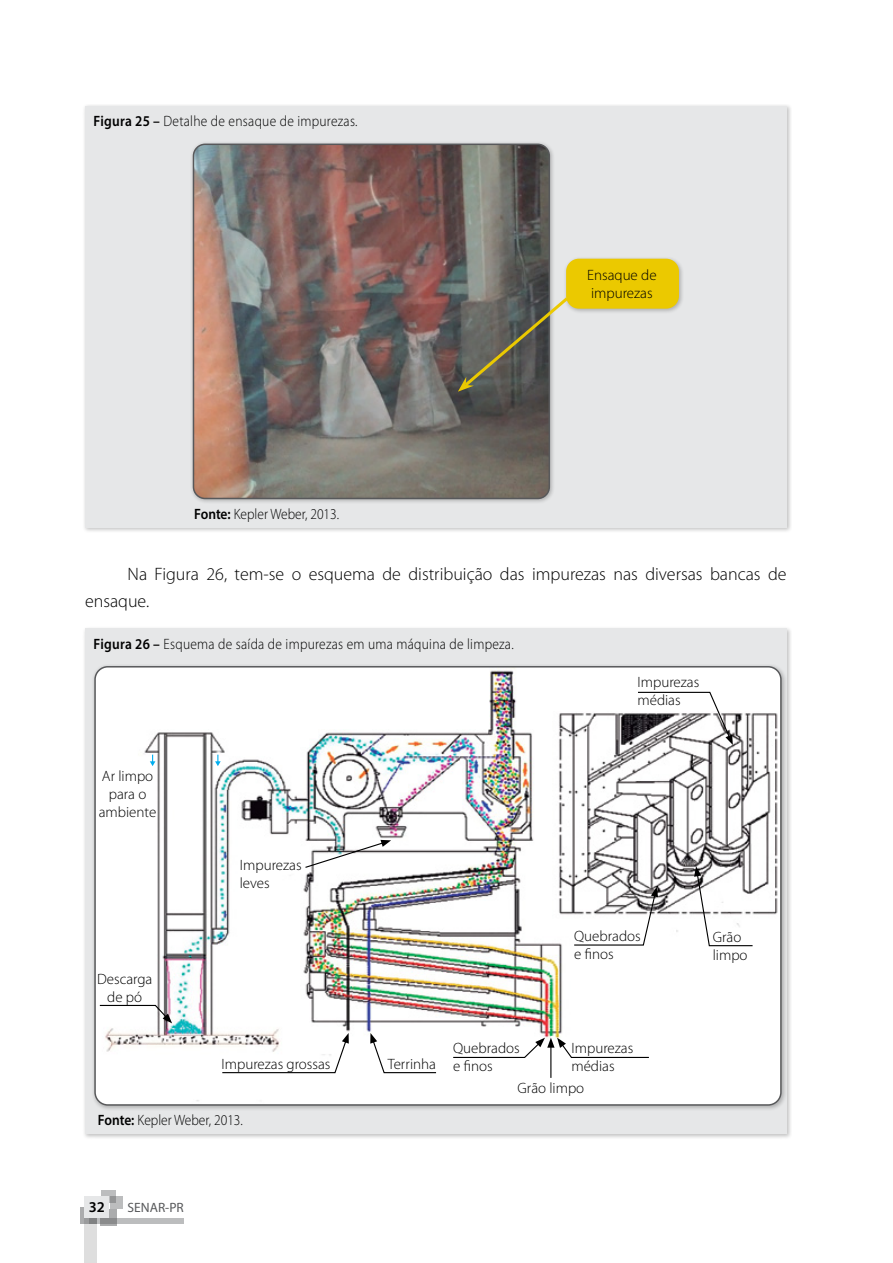
<style>
.page{position:relative;width:893px;height:1263px;background:#fff}
.page>*{position:absolute;margin:0;border:0;box-sizing:border-box;transform-origin:0 0}
.t1{font:300 18px/27px "Myriad Pro";color:#000}
.t2{font:300 15px/18px "Myriad Pro";color:#000}
.t3{font:300 15px "Myriad Pro";letter-spacing:.02em;color:#000;scale:.9 1}
.t4{font:300 15px "Myriad Pro";color:#000;scale:.9 1}
.t5{font:600 15px "Myriad Pro";color:#000}
.t6{font:13.5px "Myriad Pro";color:#58595b}
.s1{font-weight:600}
</style>
<div class="page">
<svg style="left:101px;top:1191px;width:15px;height:12px"></svg>
<svg style="left:110px;top:1196px;width:12px;height:12px"></svg>
<svg style="left:80px;top:1207px;width:5px;height:16px"></svg>
<svg style="left:100px;top:1210px;width:17px;height:16px"></svg>
<svg style="left:97px;top:1218px;width:87px;height:5px"></svg>
<svg style="left:85px;top:1218px;width:12px;height:45px"></svg>
<div style="left:85px;top:1197px;width:24px;height:21px;background:#e6e7e8"></div>
<div style="left:82px;top:104px;width:710px;height:429px;background:#000;opacity:.25"></div>
<div style="left:85px;top:106px;width:702px;height:421px;background:#e6e7e8"></div>
<div style="left:190px;top:141px;width:365px;height:363px;background:#000;opacity:.25"></div>
<img style="left:193px;top:144px;width:356px;height:354px">
<div style="left:193px;top:144px;width:357px;height:355px;border:2px solid #58595b;border-radius:12px"></div>
<div style="left:563px;top:257px;width:122px;height:57px;background:#000;opacity:.25"></div>
<div style="left:566px;top:259px;width:113px;height:50px;background:#ebc900;border-radius:13px"></div>
<svg style="left:458px;top:294px;width:113px;height:98px"></svg>
<div style="left:82px;top:627px;width:710px;height:513px;background:#000;opacity:.25"></div>
<div style="left:85px;top:629px;width:702px;height:505px;background:#e6e7e8"></div>
<div style="left:92px;top:664px;width:695px;height:447px;background:#000;opacity:.25"></div>
<img style="left:95px;top:667px;width:686px;height:438px">
<div style="left:94px;top:666px;width:688px;height:440px;border:2px solid #58595b;border-radius:13px"></div>
<svg style="left:150px;top:755px;width:5px;height:11px"></svg>
<svg style="left:215px;top:755px;width:6px;height:11px"></svg>
<svg style="left:99px;top:1004px;width:73px;height:19px"></svg>
<svg style="left:221px;top:1033px;width:128px;height:41px;background:#eeeded"></svg>
<hr style="left:550px;top:1045px;width:1px;height:33px;background:#000">
<svg style="left:452px;top:1038px;width:198px;height:20px;background:#e9eae9"></svg>
<svg style="left:304px;top:840px;width:87px;height:29px;background:#dddede"></svg>
<svg style="left:370px;top:1033px;width:67px;height:41px;background:#f2f2f2"></svg>
<svg style="left:573px;top:887px;width:85px;height:59px;background:#dfdfdf"></svg>
<svg style="left:637px;top:691px;width:96px;height:54px;background:#cac9ca"></svg>
<svg style="left:694px;top:866px;width:60px;height:81px;background:#e6e6e6"></svg>
<p class="t3" style="left:94px;top:113px;width:295px"><span class="s1">Figura 25 –</span> Detalhe de ensaque de impurezas.</p>
<p class="t4" style="left:194px;top:506px;width:163px"><span class="s1">Fonte:</span> Kepler Weber, 2013.</p>
<p class="t2" style="left:587px;top:267px;width:71px">Ensaque de impurezas</p>
<p class="t1" style="left:85px;top:561px;width:703px;text-indent:43px">Na Figura 26, tem-se o esquema de distribuição das impurezas nas diversas bancas de ensaque.</p>
<p class="t3" style="left:94px;top:635px;width:468px"><span class="s1">Figura 26 –</span> Esquema de saída de impurezas em uma máquina de limpeza.</p>
<p class="t2" style="left:637px;top:674px;width:63px">Impurezas médias</p>
<p class="t2" style="left:99px;top:767px;width:59px;text-align:center">Ar limpo para o ambiente</p>
<p class="t2" style="left:97px;top:970px;width:57px;text-align:center">Descarga de pó</p>
<p class="t2" style="left:240px;top:856px;width:63px">Impurezas leves</p>
<p class="t2" style="left:221px;top:1055px;width:111px">Impurezas grossas</p>
<p class="t2" style="left:388px;top:1055px;width:50px">Terrinha</p>
<p class="t4" style="left:98px;top:1112px;width:163px"><span class="s1">Fonte:</span> Kepler Weber, 2013.</p>
<p class="t2" style="left:453px;top:1040px;width:68px">Quebrados e finos</p>
<p class="t2" style="left:574px;top:927px;width:68px">Quebrados e finos</p>
<p class="t2" style="left:571px;top:1040px;width:63px">Impurezas médias</p>
<p class="t2" style="left:518px;top:1079px;width:68px">Grão limpo</p>
<p class="t2" style="left:713px;top:928px;width:36px">Grão limpo</p>
<p class="t5" style="left:89px;top:1198px;width:18px">32</p>
<p class="t6" style="left:128px;top:1199px;width:58px">SENAR-PR</p>
</div>
